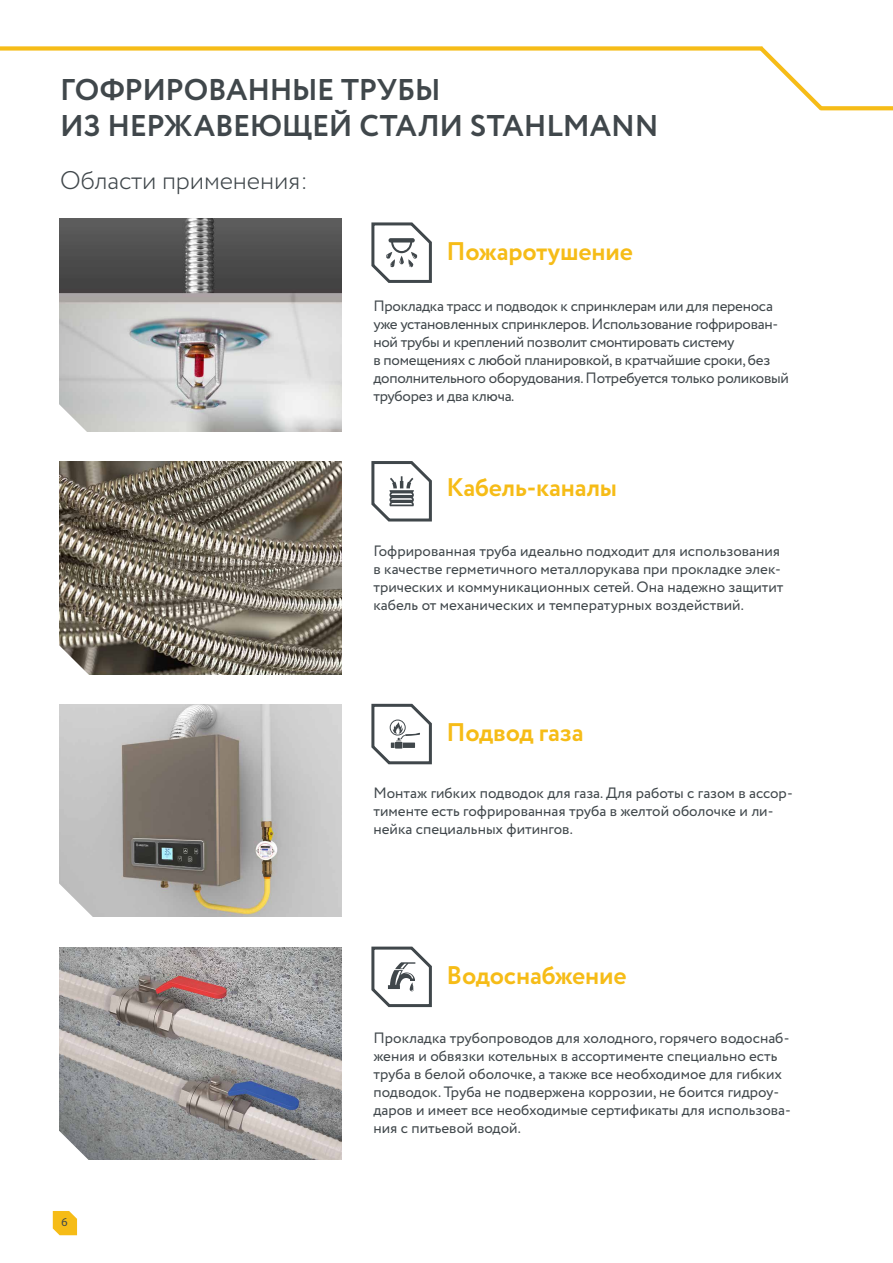
<style>
.page{position:relative;width:893px;height:1263px;background:#fff}
.page>*{position:absolute;margin:0;border:0;box-sizing:border-box;transform-origin:0 0}
.t1{font:700 30px/36px "Circe";letter-spacing:-.015em;color:#40474b}
.t2{font:700 25.5px "Circe";letter-spacing:-.005em;color:#f6bc17}
.t3{font:300 25.5px "Circe";letter-spacing:-.005em;color:#40474b}
.t4{font:15px/18px "Circe";color:#40474b}
.t5{font:15px/18px "Circe";letter-spacing:-.02em;color:#40474b}
.t6{font:12px "Myriad Pro";color:#40474b}
</style>
<div class="page">
<svg style="left:53px;top:1211px;width:24px;height:24px"></svg>
<img style="left:60px;top:219px;width:281px;height:212px">
<img style="left:60px;top:461px;width:281px;height:213px">
<img style="left:60px;top:704px;width:281px;height:213px">
<img style="left:60px;top:947px;width:281px;height:212px">
<svg style="left:371px;top:222px;width:61px;height:61px"></svg>
<svg style="left:371px;top:461px;width:61px;height:61px"></svg>
<svg style="left:371px;top:703px;width:61px;height:62px"></svg>
<svg style="left:371px;top:946px;width:61px;height:62px"></svg>
<svg style="left:59px;top:866px;width:47px;height:51px"></svg>
<svg style="left:59px;top:1114px;width:47px;height:46px"></svg>
<svg style="left:59px;top:626px;width:45px;height:49px"></svg>
<svg style="left:59px;top:385px;width:45px;height:47px"></svg>
<svg style="left:0;top:46px;width:893px;height:64px"></svg>
<h1 class="t1" style="left:60px;top:73px;width:600px">ГОФРИРОВАННЫЕ ТРУБЫ<br>ИЗ НЕРЖАВЕЮЩЕЙ СТАЛИ STAHLMANN</h1>
<h2 class="t3" style="left:60px;top:164px;width:250px">Области применения:</h2>
<h2 class="t2" style="left:446px;top:235px;width:188px">Пожаротушение</h2>
<p class="t5" style="left:373px;top:297px;width:417px">Прокладка трасс и подводок к спринклерам или для переноса уже установленных спринклеров. Использование гофрирован&shy;ной трубы и креплений позволит смонтировать систему<br>в помещениях с любой планировкой, в кратчайшие сроки, без дополнительного оборудования. Потребуется только роликовый труборез и два ключа.</p>
<h2 class="t2" style="left:446px;top:471px;width:172px">Кабель-каналы</h2>
<p class="t4" style="left:373px;top:542px;width:412px">Гофрированная труба идеально подходит для использования в качестве герметичного металлорукава при прокладке элек&shy;трических и коммуникационных сетей. Она надежно защитит кабель от механических и температурных воздействий.</p>
<h2 class="t2" style="left:446px;top:715px;width:139px">Подвод газа</h2>
<p class="t4" style="left:373px;top:785px;width:421px">Монтаж гибких подводок для газа. Для работы с газом в ассор&shy;тименте есть гофрированная труба в желтой оболочке и ли&shy;нейка специальных фитингов.</p>
<h2 class="t2" style="left:446px;top:958px;width:182px">Водоснабжение</h2>
<p class="t6" style="left:62px;top:1215px;width:8px">6</p>
<p class="t4" style="left:373px;top:1029px;width:419px">Прокладка трубопроводов для холодного, горячего водоснаб&shy;жения и обвязки котельных в ассортименте специально есть труба в белой оболочке, а также все необходимое для гибких подводок. Труба не подвержена коррозии, не боится гидроу&shy;даров и имеет все необходимые сертификаты для использова&shy;ния с питьевой водой.</p>
</div>
